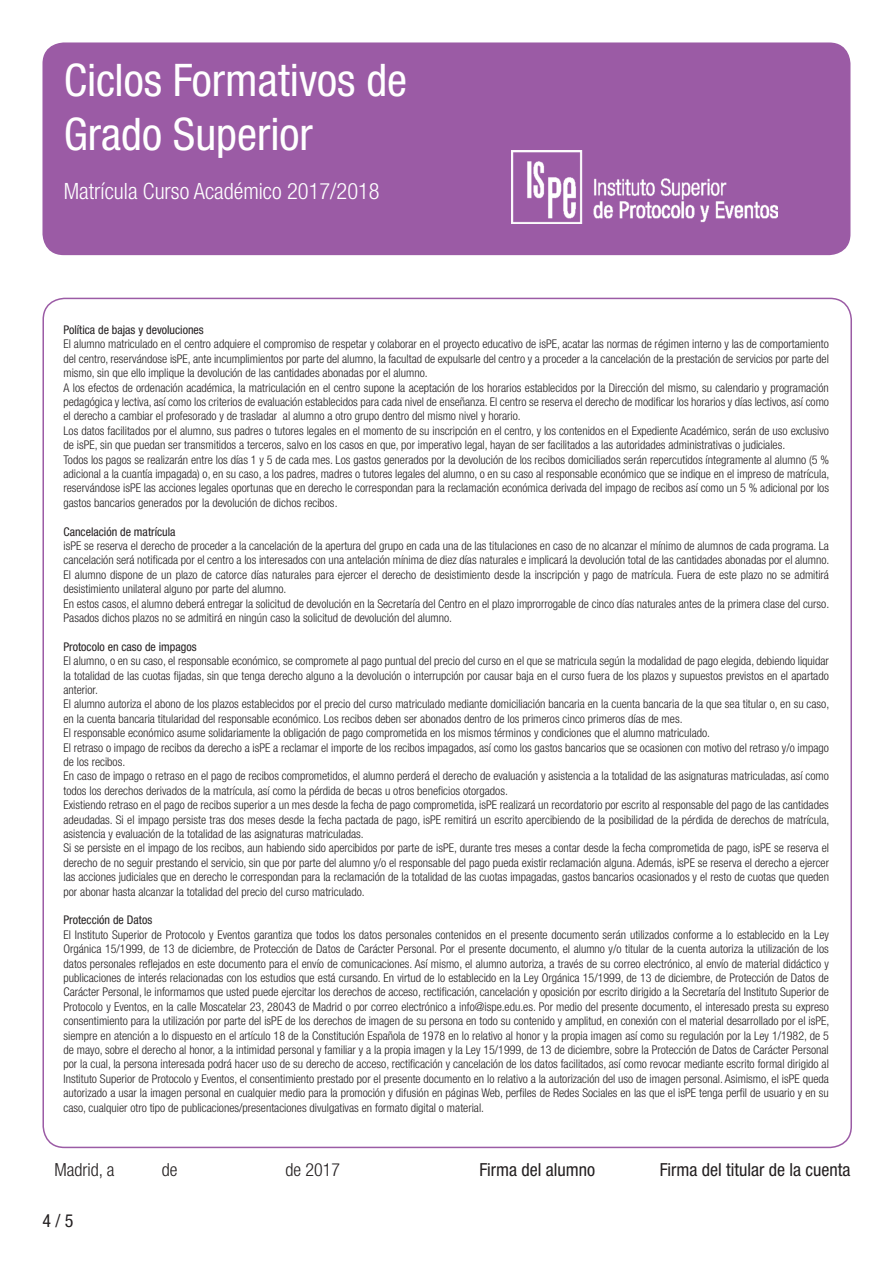
<style>
.page{position:relative;width:893px;height:1263px;background:#fff}
.page>*{position:absolute;margin:0;border:0;box-sizing:border-box;transform-origin:0 0}
.t1{font:condensed 45px/54px "Helvetica Neue LT Pro";color:#fff}
.t2{font:300 condensed 22.5px "Helvetica Neue LT Pro";color:#fff}
.t3{font:condensed 18px "Helvetica Neue LT Pro";color:#231f20}
.t4{font:300 condensed 18px "Helvetica Neue LT Pro";color:#231f20}
.t5{font:300 condensed 12px/14.4px "Helvetica Neue LT Pro";color:#231f20;text-align:justify}
.t6{font:condensed 12px "Helvetica Neue LT Pro";color:#231f20}
</style>
<div class="page">
<div style="left:42px;top:42px;width:808px;height:213px;background:#9b5ba5;border-radius:21px"></div>
<img style="left:511px;top:151px;width:266px;height:72px">
<h1 class="t1" style="left:64px;top:53px;width:345px">Ciclos Formativos de<br>Grado Superior</h1>
<h2 class="t2" style="left:64px;top:178px;width:317px">Matrícula Curso Académico 2017/2018</h2>
<p class="t6" style="left:64px;top:323px;width:142px">Política de bajas y devoluciones</p>
<p class="t5" style="left:64px;top:337px;width:767px">El alumno matriculado en el centro adquiere el compromiso de respetar y colaborar en el proyecto educativo de isPE, acatar las normas de régimen interno y las de comportamiento del centro, reservándose isPE, ante incumplimientos por parte del alumno, la facultad de expulsarle del centro y a proceder a la cancelación de la prestación de servicios por parte del mismo, sin que ello implique la devolución de las cantidades abonadas por el alumno.</p>
<p class="t5" style="left:64px;top:380px;width:767px">A los efectos de ordenación académica, la matriculación en el centro supone la aceptación de los horarios establecidos por la Dirección del mismo, su calendario y programación pedagógica y lectiva, así como los criterios de evaluación establecidos para cada nivel de enseñanza. El centro se reserva el derecho de modificar los horarios y días lectivos, así como el derecho a cambiar el profesorado y de trasladar al alumno a otro grupo dentro del mismo nivel y horario.</p>
<p class="t5" style="left:64px;top:423px;width:767px">Los datos facilitados por el alumno, sus padres o tutores legales en el momento de su inscripción en el centro, y los contenidos en el Expediente Académico, serán de uso exclusivo de isPE, sin que puedan ser transmitidos a terceros, salvo en los casos en que, por imperativo legal, hayan de ser facilitados a las autoridades administrativas o judiciales.</p>
<p class="t5" style="left:64px;top:452px;width:767px">Todos los pagos se realizarán entre los días 1 y 5 de cada mes. Los gastos generados por la devolución de los recibos domiciliados serán repercutidos íntegramente al alumno (5 % adicional a la cuantía impagada) o, en su caso, a los padres, madres o tutores legales del alumno, o en su caso al responsable económico que se indique en el impreso de matrícula, reservándose isPE las acciones legales oportunas que en derecho le correspondan para la reclamación económica derivada del impago de recibos así como un 5 % adicional por los gastos bancarios generados por la devolución de dichos recibos.</p>
<p class="t6" style="left:64px;top:524px;width:114px">Cancelación de matrícula</p>
<p class="t5" style="left:64px;top:538px;width:767px">isPE se reserva el derecho de proceder a la cancelación de la apertura del grupo en cada una de las titulaciones en caso de no alcanzar el mínimo de alumnos de cada programa. La cancelación será notificada por el centro a los interesados con una antelación mínima de diez días naturales e implicará la devolución total de las cantidades abonadas por el alumno.</p>
<p class="t5" style="left:64px;top:567px;width:767px">El alumno dispone de un plazo de catorce días naturales para ejercer el derecho de desistimiento desde la inscripción y pago de matrícula. Fuera de este plazo no se admitirá desistimiento unilateral alguno por parte del alumno.</p>
<p class="t5" style="left:64px;top:596px;width:767px">En estos casos, el alumno deberá entregar la solicitud de devolución en la Secretaría del Centro en el plazo improrrogable de cinco días naturales antes de la primera clase del curso.<br>Pasados dichos plazos no se admitirá en ningún caso la solicitud de devolución del alumno.</p>
<p class="t6" style="left:64px;top:640px;width:135px">Protocolo en caso de impagos</p>
<p class="t5" style="left:64px;top:654px;width:767px">El alumno, o en su caso, el responsable económico, se compromete al pago puntual del precio del curso en el que se matricula según la modalidad de pago elegida, debiendo liquidar la totalidad de las cuotas fijadas, sin que tenga derecho alguno a la devolución o interrupción por causar baja en el curso fuera de los plazos y supuestos previstos en el apartado anterior.</p>
<p class="t5" style="left:64px;top:697px;width:767px">El alumno autoriza el abono de los plazos establecidos por el precio del curso matriculado mediante domiciliación bancaria en la cuenta bancaria de la que sea titular o, en su caso, en la cuenta bancaria titularidad del responsable económico. Los recibos deben ser abonados dentro de los primeros cinco primeros días de mes.</p>
<p class="t5" style="left:64px;top:726px;width:648px">El responsable económico asume solidariamente la obligación de pago comprometida en los mismos términos y condiciones que el alumno matriculado.</p>
<p class="t5" style="left:64px;top:740px;width:767px">El retraso o impago de recibos da derecho a isPE a reclamar el importe de los recibos impagados, así como los gastos bancarios que se ocasionen con motivo del retraso y/o impago de los recibos.</p>
<p class="t5" style="left:64px;top:769px;width:767px">En caso de impago o retraso en el pago de recibos comprometidos, el alumno perderá el derecho de evaluación y asistencia a la totalidad de las asignaturas matriculadas, así como todos los derechos derivados de la matrícula, así como la pérdida de becas u otros beneficios otorgados.</p>
<p class="t5" style="left:64px;top:798px;width:767px">Existiendo retraso en el pago de recibos superior a un mes desde la fecha de pago comprometida, isPE realizará un recordatorio por escrito al responsable del pago de las cantidades adeudadas. Si el impago persiste tras dos meses desde la fecha pactada de pago, isPE remitirá un escrito apercibiendo de la posibilidad de la pérdida de derechos de matrícula, asistencia y evaluación de la totalidad de las asignaturas matriculadas.</p>
<p class="t5" style="left:64px;top:841px;width:767px">Si se persiste en el impago de los recibos, aun habiendo sido apercibidos por parte de isPE, durante tres meses a contar desde la fecha comprometida de pago, isPE se reserva el derecho de no seguir prestando el servicio, sin que por parte del alumno y/o el responsable del pago pueda existir reclamación alguna. Además, isPE se reserva el derecho a ejercer las acciones judiciales que en derecho le correspondan para la reclamación de la totalidad de las cuotas impagadas, gastos bancarios ocasionados y el resto de cuotas que queden por abonar hasta alcanzar la totalidad del precio del curso matriculado.</p>
<p class="t6" style="left:64px;top:913px;width:90px">Protección de Datos</p>
<p class="t5" style="left:64px;top:927px;width:767px">El Instituto Superior de Protocolo y Eventos garantiza que todos los datos personales contenidos en el presente documento serán utilizados conforme a lo establecido en la Ley Orgánica 15/1999, de 13 de diciembre, de Protección de Datos de Carácter Personal. Por el presente documento, el alumno y/o titular de la cuenta autoriza la utilización de los datos personales reflejados en este documento para el envío de comunicaciones. Así mismo, el alumno autoriza, a través de su correo electrónico, al envío de material didáctico y publicaciones de interés relacionadas con los estudios que está cursando. En virtud de lo establecido en la Ley Orgánica 15/1999, de 13 de diciembre, de Protección de Datos de Carácter Personal, le informamos que usted puede ejercitar los derechos de acceso, rectificación, cancelación y oposición por escrito dirigido a la Secretaría del Instituto Superior de Protocolo y Eventos, en la calle Moscatelar 23, 28043 de Madrid o por correo electrónico a info@ispe.edu.es. Por medio del presente documento, el interesado presta su expreso consentimiento para la utilización por parte del isPE de los derechos de imagen de su persona en todo su contenido y amplitud, en conexión con el material desarrollado por el isPE, siempre en atención a lo dispuesto en el artículo 18 de la Constitución Española de 1978 en lo relativo al honor y la propia imagen así como su regulación por la Ley 1/1982, de 5 de mayo, sobre el derecho al honor, a la intimidad personal y familiar y a la propia imagen y la Ley 15/1999, de 13 de diciembre, sobre la Protección de Datos de Carácter Personal por la cual, la persona interesada podrá hacer uso de su derecho de acceso, rectificación y cancelación de los datos facilitados, así como revocar mediante escrito formal dirigido al Instituto Superior de Protocolo y Eventos, el consentimiento prestado por el presente documento en lo relativo a la autorización del uso de imagen personal. Asimismo, el isPE queda autorizado a usar la imagen personal en cualquier medio para la promoción y difusión en páginas Web, perfiles de Redes Sociales en las que el isPE tenga perfil de usuario y en su caso, cualquier otro tipo de publicaciones/presentaciones divulgativas en formato digital o material.</p>
<p class="t4" style="left:54px;top:1159px;width:61px">Madrid, a</p>
<p class="t4" style="left:162px;top:1159px;width:17px">de</p>
<p class="t4" style="left:286px;top:1159px;width:56px">de 2017</p>
<p class="t3" style="left:479px;top:1159px;width:117px">Firma del alumno</p>
<p class="t3" style="left:660px;top:1159px;width:192px">Firma del titular de la cuenta</p>
<h3 class="t3" style="left:42px;top:1210px;width:32px">4 / 5</h3>
</div>
